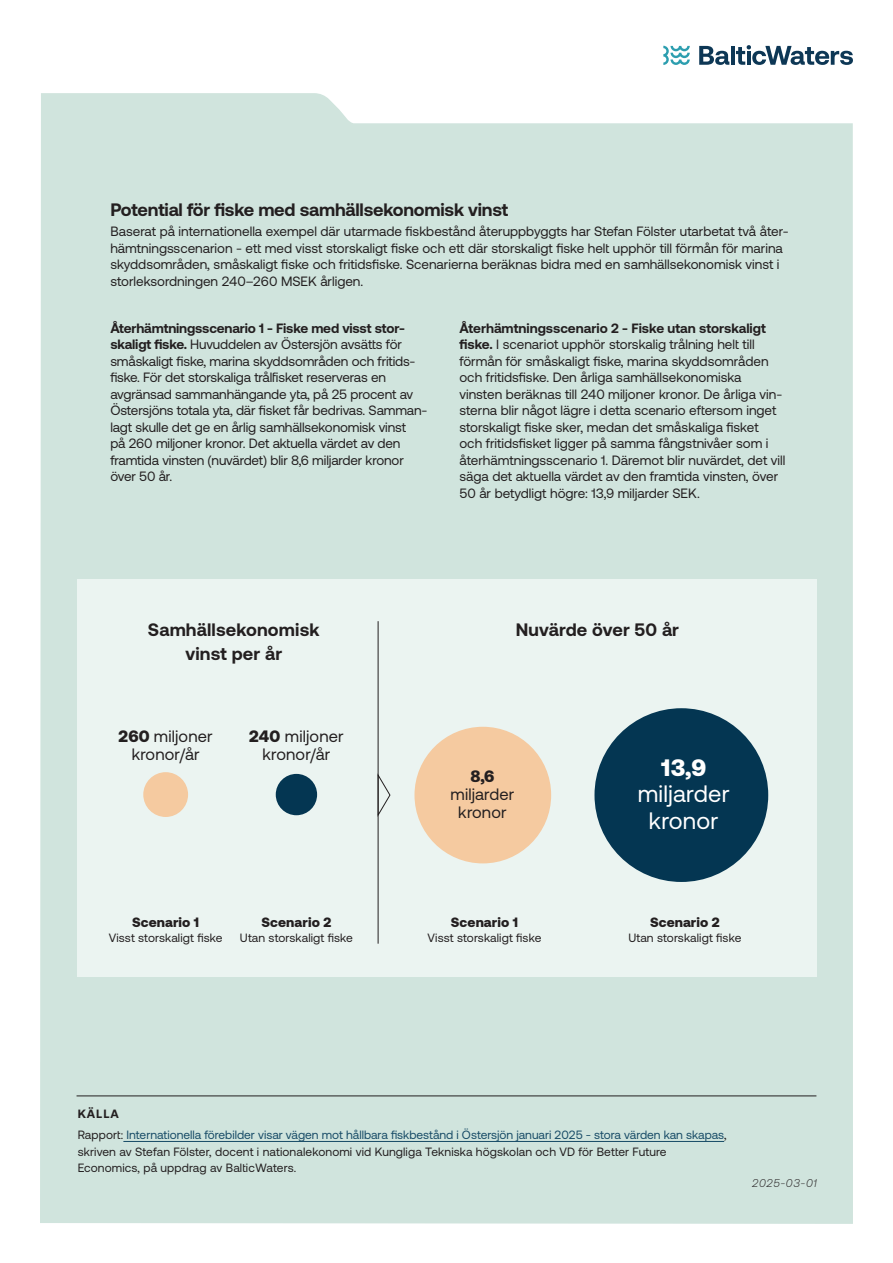
<style>
.page{position:relative;width:893px;height:1263px;background:#fff}
.page>*{position:absolute;margin:0;border:0;box-sizing:border-box;transform-origin:0 0}
.t1{font:23.7px/26.2px "Aeonik";letter-spacing:.01em;color:#fff;text-align:center}
.brödtext{font:700 18px "Aeonik";letter-spacing:-.01em;color:#231f20}
.brödtext-2{font:700 18px/24px "Aeonik";letter-spacing:.01em;color:#231f20;text-align:center}
.t2{font:16.5px/18px "Aeonik";letter-spacing:.01em;color:#231f20;text-align:center}
.brödtext-3{font:13.5px/16.5px "Aeonik";color:#231f20}
.t3{font:900 13.5px "Aeonik";letter-spacing:.01em;color:#231f20}
.t4{font:12px/16.5px "Aeonik";letter-spacing:.01em;color:#231f20}
.källor{font:700 12px "Aeonik";letter-spacing:.085em;color:#231f20}
.datum{font:italic 300 11.25px "Aeonik";letter-spacing:.05em;color:#231f20}
.s1{font-weight:700}
.s2{font-weight:900}
.s3{color:#184c67}
</style>
<div class="page">
<div style="left:40px;top:93px;width:813px;height:1131px;background:#d0e4dd"></div>
<svg style="left:699px;top:46px;width:30px;height:19px"></svg>
<hr style="left:731px;top:46px;width:4px;height:19px;background:#0d3755">
<svg style="left:736px;top:45px;width:117px;height:20px"></svg>
<svg style="left:663px;top:46px;width:27px;height:19px"></svg>
<div style="left:77px;top:579px;width:739px;height:398px;background:#ebf4f1"></div>
<div style="left:414px;top:727px;width:137px;height:136px;background:#f5caa0;border-radius:68px"></div>
<div style="left:594px;top:708px;width:174px;height:174px;background:#043652;border-radius:87px"></div>
<hr style="left:123px;top:1141px;width:601px;height:1px;background:#184c67">
<hr style="left:77px;top:1096px;width:739px;height:1px;background:#231f20">
<hr style="left:378px;top:621px;width:1px;height:323px;background:#231f20">
<div style="left:143px;top:772px;width:45px;height:45px;background:#f5caa0;border-radius:50%"></div>
<div style="left:276px;top:774px;width:41px;height:41px;background:#043652;border-radius:50%"></div>
<svg style="left:378px;top:774px;width:12px;height:42px"></svg>
<p class="brödtext" style="left:110px;top:199px;width:399px">Potential för fiske med samhällsekonomisk vinst</p>
<p class="brödtext-3" style="left:110px;top:223px;width:680px">Baserat på internationella exempel där utarmade fiskbestånd återuppbyggts har Stefan Fölster utarbetat två åter&shy;hämtningsscenarion - ett med visst storskaligt fiske och ett där storskaligt fiske helt upphör till förmån för marina skyddsområden, småskaligt fiske och fritidsfiske. Scenarierna beräknas bidra med en samhällsekonomisk vinst i storleksordningen 240–260 MSEK årligen.</p>
<p class="brödtext-3" style="left:110px;top:320px;width:319px"><span class="s1">Återhämtningsscenario 1 - Fiske med visst stor&shy;skaligt fiske.</span> Huvuddelen av Östersjön avsätts för småskaligt fiske, marina skyddsområden och fritids&shy;fiske. För det storskaliga trålfisket reserveras en avgränsad sammanhängande yta, på 25 procent av Östersjöns totala yta, där fisket får bedrivas. Samman&shy;lagt skulle det ge en årlig samhällsekonomisk vinst<br>på 260 miljoner kronor. Det aktuella värdet av den framtida vinsten (nuvärdet) blir 8,6 miljarder kronor över 50 år.</p>
<p class="brödtext-3" style="left:459px;top:320px;width:327px"><span class="s1">Återhämtningsscenario 2 - Fiske utan storskaligt fiske.</span> I scenariot upphör storskalig trålning helt till förmån för småskaligt fiske, marina skyddsområden och fritidsfiske. Den årliga samhällsekonomiska vinsten beräknas till 240 miljoner kronor. De årliga vin&shy;sterna blir något lägre i detta scenario eftersom inget storskaligt fiske sker, medan det småskaliga fisket<br>och fritidsfisket ligger på samma fångstnivåer som i återhämtningsscenario 1. Däremot blir nuvärdet, det vill säga det aktuella värdet av den framtida vinsten, över 50 år betydligt högre: 13,9 miljarder SEK.</p>
<p class="brödtext-2" style="left:148px;top:617px;width:173px">Samhällsekonomisk vinst per år</p>
<p class="brödtext-2" style="left:516px;top:617px;width:165px">Nuvärde över 50 år</p>
<p class="t2" style="left:119px;top:727px;width:96px"><span class="s2">260</span> miljoner kronor/år</p>
<p class="t2" style="left:249px;top:727px;width:96px"><span class="s2">240</span> miljoner kronor/år</p>
<p class="t3" style="left:132px;top:914px;width:69px">Scenario 1</p>
<p class="t4" style="left:109px;top:929px;width:115px">Visst storskaligt fiske</p>
<p class="t3" style="left:262px;top:914px;width:71px">Scenario 2</p>
<p class="t4" style="left:240px;top:929px;width:114px">Utan storskaligt fiske</p>
<p class="t2" style="left:451px;top:767px;width:65px"><span class="s2">8,6 </span>miljarder kronor</p>
<p class="t3" style="left:451px;top:914px;width:69px">Scenario 1</p>
<p class="t4" style="left:428px;top:929px;width:115px">Visst storskaligt fiske</p>
<p class="t1" style="left:638px;top:755px;width:93px"><span class="s2">13,9 </span>miljarder kronor</p>
<p class="t3" style="left:650px;top:914px;width:71px">Scenario 2</p>
<p class="t4" style="left:628px;top:929px;width:114px">Utan storskaligt fiske</p>
<p class="källor" style="left:78px;top:1107px;width:43px">KÄLLA</p>
<p class="t4" style="left:78px;top:1127px;width:650px">Rapport: <span class="s3">Internationella förebilder visar vägen mot hållbara fiskbestånd i Östersjön januari 2025 - stora värden kan skapas</span>, skriven av Stefan Fölster, docent i nationalekonomi vid Kungliga Tekniska högskolan och VD för Better Future<br>Economics, på uppdrag av BalticWaters.</p>
<p class="datum" style="left:752px;top:1177px;width:66px">2025-03-01</p>
</div>
